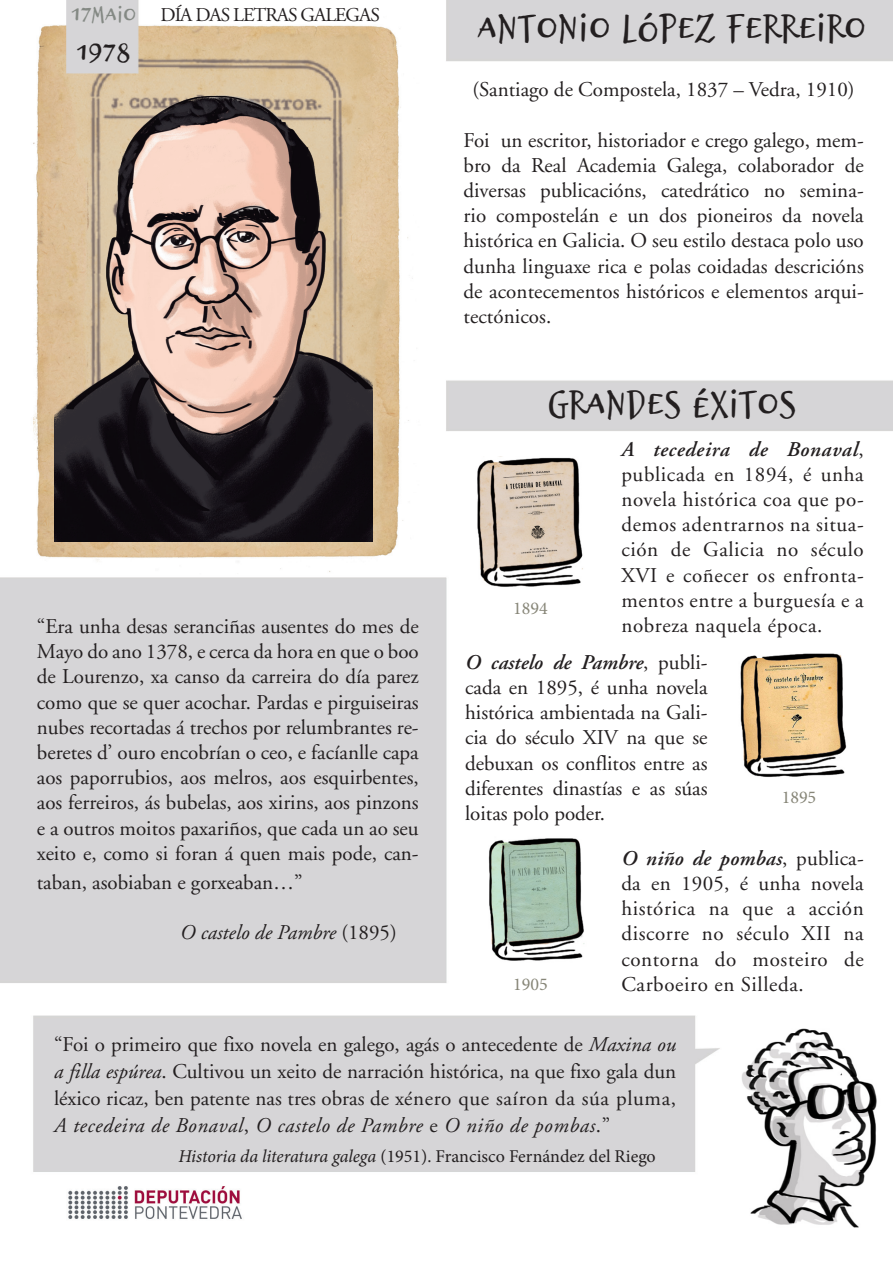
<style>
.page{position:relative;width:893px;height:1263px;background:#fff}
.page>*{position:absolute;margin:0;border:0;box-sizing:border-box;transform-origin:0 0}
.t1{font:45px "Brizel";color:#231f20}
.t2{font:33px "Brizel";color:#231f20}
.t3{font:27px "Brizel";color:#848984}
.t4{font:21px/25.2px "Adobe Garamond";letter-spacing:.005em;color:#231f20;text-align:justify}
.t5{font:italic 21px "Adobe Garamond";color:#231f20}
.t6{font:21px "Adobe Garamond";letter-spacing:.03em;color:#231f20}
.t7{font:19.5px "Adobe Garamond";letter-spacing:-.05em;color:#231f20}
.t8{font:18px "Minion Pro";color:#231f20}
.t9{font:18px "Minion Pro";color:#878678}
.s1{font-style:normal}
.s2{font-family:"Adobe Garamond Semibold Italic Os F"}
.s3{font-weight:600;font-style:italic}
.s4{font-style:italic}
</style>
<div class="page">
<img style="left:0;top:0;width:893px;height:1219px">
<img style="left:54px;top:81px;width:318px;height:460px">
<img style="left:729px;top:1019px;width:164px;height:209px">
<img style="left:465px;top:452px;width:129px;height:144px">
<img style="left:468px;top:832px;width:136px;height:132px">
<img style="left:729px;top:648px;width:151px;height:133px">
<p class="t3" style="left:72px;top:4px;width:66px">17MAIO</p>
<p class="t7" style="left:160px;top:4px;width:221px">DÍA DAS LETRAS GALEGAS</p>
<p class="t2" style="left:77px;top:40px;width:55px">1978</p>
<p class="t4" style="left:37px;top:614px;width:383px">“Era unha desas seranciñas ausentes do mes de Mayo do ano 1378, e cerca da hora en que o boo de Lourenzo, xa canso da carreira do día parez como que se quer acochar. Pardas e pirguiseiras nubes recortadas á trechos por relumbrantes re&shy;beretes d’ ouro encobrían o ceo, e facíanlle capa aos paporrubios, aos melros, aos esquirbentes, aos ferreiros, ás bubelas, aos xirins, aos pinzons e a outros moitos paxariños, que cada un ao seu xeito e, como si foran á quen mais pode, can-</p>
<p class="t4" style="left:37px;top:870px;width:267px">taban, asobiaban e gorxeaban…”</p>
<p class="t5" style="left:180px;top:921px;width:218px">O castelo de Pambre <span class="s1">(1895)</span></p>
<p class="t1" style="left:477px;top:11px;width:390px">ANTONIO LÓPEZ FERREIRO</p>
<p class="t4" style="left:473px;top:77px;width:384px">(Santiago de Compostela, 1837 – Vedra, 1910)</p>
<p class="t4" style="left:463px;top:128px;width:402px">Foi un escritor, historiador e crego galego, mem&shy;bro da Real Academia Galega, colaborador de diversas publicacións, catedrático no semina&shy;rio compostelán e un dos pioneiros da novela histórica en Galicia. O seu estilo destaca polo uso dunha linguaxe rica e polas coidadas descricións de acontecementos históricos e elementos arqui&shy;tectónicos.</p>
<p class="t1" style="left:547px;top:387px;width:250px">GRANDES ÉXITOS</p>
<p class="t4" style="left:621px;top:437px;width:244px"><span class="s2">A tecedeira de Bonaval</span>, publicada en 1894, é unha novela histórica coa que po&shy;demos adentrarnos na situa&shy;ción de Galicia no século XVI e coñecer os enfronta&shy;mentos entre a burguesía e a nobreza naquela época.</p>
<p class="t4" style="left:465px;top:650px;width:244px"><span class="s2">O castelo de Pambre</span>, publi&shy;cada en 1895, é unha novela histórica ambientada na Gali&shy;cia do século XIV na que se debuxan os conflitos entre as diferentes dinastías e as súas loitas polo poder.</p>
<p class="t9" style="left:513px;top:596px;width:36px">1894</p>
<p class="t9" style="left:782px;top:785px;width:36px">1895</p>
<p class="t4" style="left:621px;top:846px;width:244px"><span class="s3">O niño de pombas</span>, publica&shy;da en 1905, é unha novela histórica na que a acción discorre no século XII na contorna do mosteiro de</p>
<p class="t9" style="left:513px;top:973px;width:36px">1905</p>
<p class="t6" style="left:621px;top:973px;width:184px">Carboeiro en Silleda.</p>
<p class="t4" style="left:54px;top:1031px;width:624px;line-height:27px">“Foi o primeiro que fixo novela en galego, agás o antecedente de <span class="s4">Maxina ou a filla espúrea</span>. Cultivou un xeito de narración histórica, na que fixo gala dun léxico ricaz, ben patente nas tres obras de xénero que saíron da súa pluma, <span class="s4">A tecedeira de Bonaval</span>, <span class="s4">O castelo de Pambre</span> e <span class="s4">O niño de pombas</span>.”</p>
<p class="t8" style="left:179px;top:1144px;width:479px"><span class="s4">Historia da literatura galega</span> (1951). Francisco Fernández del Riego</p>
</div>
